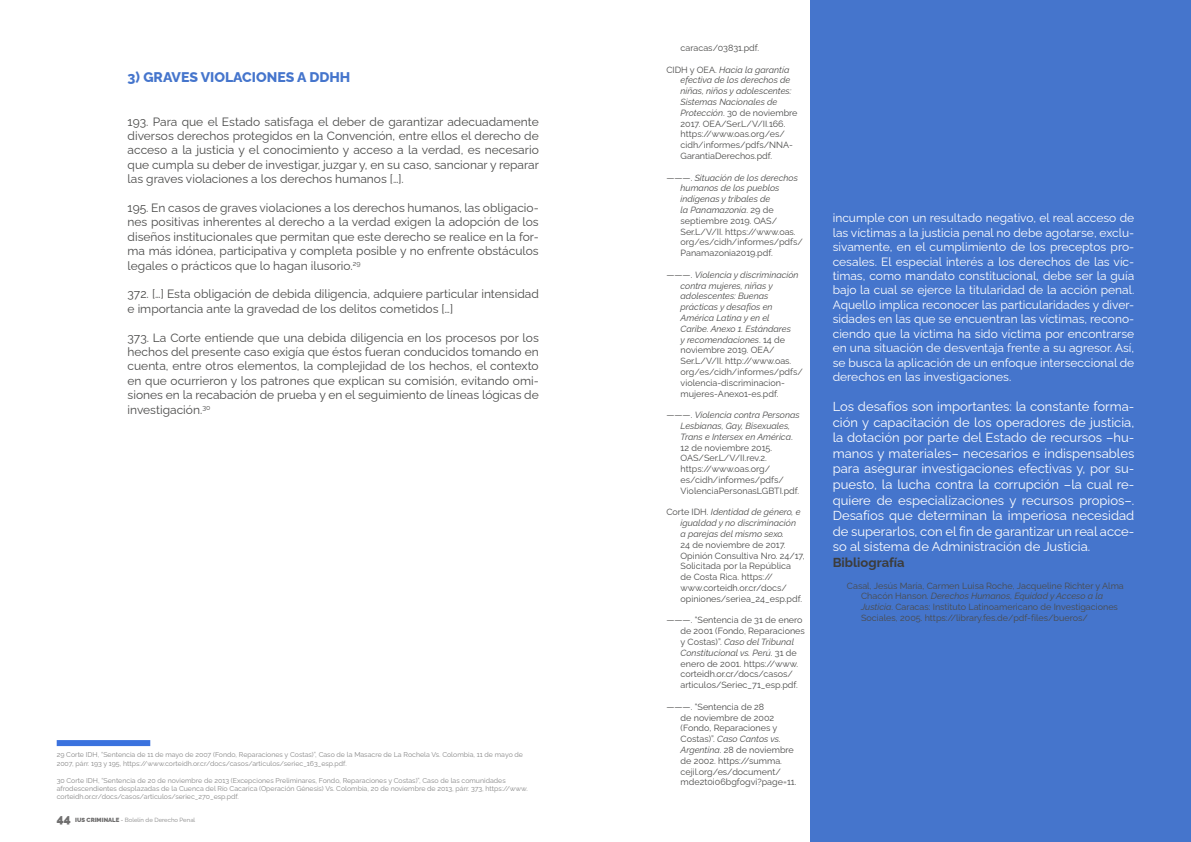
<style>
.page{position:relative;width:1191px;height:842px;background:#fff}
.page>*{position:absolute;margin:0;border:0;box-sizing:border-box;transform-origin:0 0}
.t1{font:800 14px "Raleway";color:#4575cc}
.t2{font:13px/15.6px "Raleway";color:#fff;text-align:justify}
.t3{font:700 13px "Raleway";color:#3c3c3b}
.t4{font:12px/14.4px "Raleway";color:#4a4a49;text-align:justify}
.t5{font:12px/14.4px "Raleway";color:#fff;text-align:justify}
.t6{font:9px/10.8px "Raleway";color:#4a4a49}
.t7{font:italic 9px/10.8px "Raleway";color:#4a4a49}
.t8{font:7px/8.4px "Raleway";color:#878787}
.t9{font:6px "Raleway";color:#878787}
.s1{font-weight:900;font-size:12px;color:#706f6f}
.s2{font-weight:900;color:#706f6f}
.s3{color:#706f6f}
.s4{font-style:italic}
.s5{font-style:normal}
</style>
<div class="page">
<div style="left:811px;top:0;width:380px;height:842px;background:#4575cc"></div>
<div style="left:57px;top:740px;width:93px;height:6px;background:#3b72de"></div>
<h1 class="t1" style="left:128px;top:66px;width:224px">3) GRAVES VIOLACIONES A DDHH</h1>
<p class="t4" style="left:128px;top:113px;width:413px">193. Para que el Estado satisfaga el deber de garantizar adecuadamente diversos derechos protegidos en la Convención, entre ellos el derecho de acceso a la justicia y el conocimiento y acceso a la verdad, es necesario que cumpla su deber de investigar, juzgar y, en su caso, sancionar y reparar las graves violaciones a los derechos humanos […].</p>
<p class="t4" style="left:128px;top:199px;width:413px">195. En casos de graves violaciones a los derechos humanos, las obligacio&shy;nes positivas inherentes al derecho a la verdad exigen la adopción de los diseños institucionales que permitan que este derecho se realice en la for&shy;ma más idónea, participativa y completa posible y no enfrente obstáculos legales o prácticos que lo hagan ilusorio.<sup>29</sup></p>
<h3 class="t4" style="left:128px;top:286px;width:413px">372. […] Esta obligación de debida diligencia, adquiere particular intensidad e importancia ante la gravedad de los delitos cometidos […]</h3>
<p class="t4" style="left:128px;top:329px;width:413px">373. La Corte entiende que una debida diligencia en los procesos por los hechos del presente caso exigía que éstos fueran conducidos tomando en cuenta, entre otros elementos, la complejidad de los hechos, el contexto en que ocurrieron y los patrones que explican su comisión, evitando omi&shy;siones en la recabación de prueba y en el seguimiento de líneas lógicas de investigación.<sup>30</sup></p>
<p class="t8" style="left:57px;top:750px;width:468px">29 Corte IDH, “Sentencia de 11 de mayo de 2007 (Fondo, Reparaciones y Costas)”, Caso de la Masacre de La Rochela Vs. Colombia, 11 de mayo de<br>2007, párr. 193 y 195, https://www.corteidh.or.cr/docs/casos/articulos/seriec_163_esp.pdf.</p>
<p class="t8" style="left:57px;top:775px;width:472px">30 Corte IDH, “Sentencia de 20 de noviembre de 2013 (Excepciones Preliminares, Fondo, Reparaciones y Costas)”, Caso de las comunidades afrodescendientes desplazadas de la Cuenca del Río Cacarica (Operación Génesis) Vs. Colombia, 20 de noviembre de 2013, párr. 373, https://www. corteidh.or.cr/docs/casos/articulos/seriec_270_esp.pdf.</p>
<p class="t9" style="left:57px;top:815px;width:140px"><span class="s1">44</span> <span class="s2">IUS CRIMINALE</span> <span class="s3">-</span> Bolelín de Derecho Penal</p>
<p class="t6" style="left:680px;top:41px;width:80px">caracas/03831.pdf.</p>
<p class="t6" style="left:680px;top:63px;width:118px;text-indent:-14px">CIDH y OEA. <span class="s4">Hacia la garantía efectiva de los derechos de niñas, niños y adolescentes:<br>Sistemas Nacionales de<br>Protección</span>. 30 de noviembre<br>2017. OEA/Ser.L/V/II.166. https://www.oas.org/es/ cidh/informes/pdfs/NNA-<br>GarantiaDerechos.pdf.</p>
<p class="t6" style="left:680px;top:171px;width:124px;text-indent:-14px">———. <span class="s4">Situación de los derechos humanos de los pueblos indígenas y tribales de<br>la Panamazonía</span>. 29 de septiembre 2019. OAS/<br>Ser.L/V/II. https://www.oas. org/es/cidh/informes/pdfs/<br>Panamazonia2019.pdf.</p>
<p class="t7" style="left:680px;top:268px;width:124px;text-indent:-14px"><span class="s5">———.</span> Violencia y discriminación contra mujeres, niñas y adolescentes: Buenas prácticas y desafíos en<br>América Latina y en el<br>Caribe. Anexo 1. Estándares<br>y recomendaciones<span class="s5">. 14 de noviembre 2019. OEA/<br>Ser.L/V/II. http://www.oas. org/es/cidh/informes/pdfs/ violencia-discriminacion&shy;mujeres-Anexo1-es.pdf.</span></p>
<p class="t6" style="left:680px;top:409px;width:121px;text-indent:-14px">———. <span class="s4">Violencia contra Personas<br>Lesbianas, Gay, Bisexuales,<br>Trans e Intersex en América</span>.<br>12 de noviembre 2015.<br>OAS/Ser.L/V/II.rev.2. https://www.oas.org/ es/cidh/informes/pdfs/<br>ViolenciaPersonasLGBTI.pdf.</p>
<p class="t7" style="left:680px;top:506px;width:121px;text-indent:-14px"><span class="s5">Corte IDH.</span> Identidad de género, e igualdad y no discriminación a parejas del mismo sexo.</p>
<p class="t6" style="left:680px;top:538px;width:126px">24 de noviembre de 2017.<br>Opinión Consultiva Nro. 24/17,<br>Solicitada por la República<br>de Costa Rica. https:// www.corteidh.or.cr/docs/ opiniones/seriea_24_esp.pdf.</p>
<p class="t6" style="left:680px;top:614px;width:126px;text-indent:-14px">———. “Sentencia de 31 de enero de 2001 (Fondo, Reparaciones y Costas)”. <span class="s4">Caso del Tribunal<br>Constitucional vs. Perú</span>. 31 de enero de 2001. https://www. corteidh.or.cr/docs/casos/ articulos/Seriec_71_esp.pdf.</p>
<p class="t6" style="left:680px;top:700px;width:117px;text-indent:-14px">———. “Sentencia de 28<br>de noviembre de 2002 (Fondo, Reparaciones y<br>Costas)”. <span class="s4">Caso Cantos vs.<br>Argentina</span>. 28 de noviembre de 2002. https://summa. cejil.org/es/document/ mde2t0i06bgfogvi?page=11.</p>
<p class="t5" style="left:832px;top:210px;width:303px">incumple con un resultado negativo, el real acceso de las víctimas a la justicia penal no debe agotarse, exclu&shy;sivamente, en el cumplimiento de los preceptos pro&shy;cesales. El especial interés a los derechos de las víc&shy;timas, como mandato constitucional, debe ser la guía bajo la cual se ejerce la titularidad de la acción penal.<br>Aquello implica reconocer las particularidades y diver&shy;sidades en las que se encuentran las víctimas, recono&shy;ciendo que la víctima ha sido víctima por encontrarse en una situación de desventaja frente a su agresor. Así, se busca la aplicación de un enfoque interseccional de derechos en las investigaciones.</p>
<p class="t2" style="left:832px;top:397px;width:303px">Los desafíos son importantes: la constante forma&shy;ción y capacitación de los operadores de justicia, la dotación por parte del Estado de recursos –hu&shy;manos y materiales– necesarios e indispensables para asegurar investigaciones efectivas y, por su&shy;puesto, la lucha contra la corrupción –la cual re&shy;quiere de especializaciones y recursos propios–.<br>Desafíos que determinan la imperiosa necesidad de superarlos, con el fin de garantizar un real acce&shy;so al sistema de Administración de Justicia.</p>
<h2 class="t3" style="left:832px;top:552px;width:73px">Bibliografía</h2>
<p class="t6" style="left:861px;top:579px;width:264px;text-indent:-14px">Casal, Jesús María, Carmen Luisa Roche, Jacqueline Richter y Alma Chacón Hanson. <span class="s4">Derechos Humanos, Equidad y Acceso a la Justicia</span>. Caracas: Instituto Latinoamericano de Investigaciones Sociales, 2005. https://library.fes.de/pdf-files/bueros/</p>
</div>
